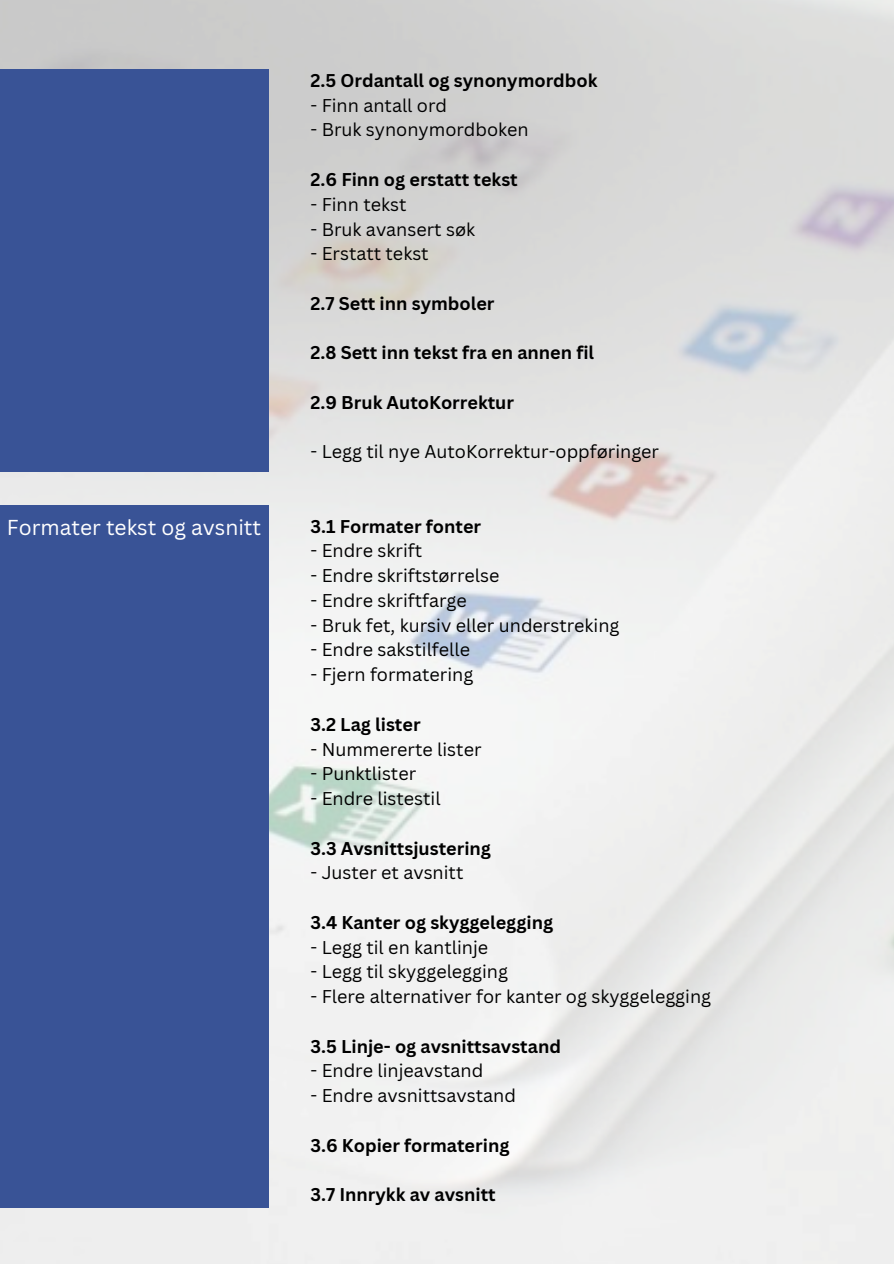
<style>
.page{position:relative;width:894px;height:1264px;background:#fff}
.page>*{position:absolute;margin:0;border:0;box-sizing:border-box;transform-origin:0 0}
.t1{font:21px "Canva Sans";color:#fff}
.t2{font:18px "Canva Sans";color:#000}
.t3{font:700 18px "Canva Sans";color:#000}
</style>
<div class="page">
<img style="left:0;top:0;width:893px;height:1263px">
<div style="left:0;top:70px;width:268px;height:401px;background:#395396"></div>
<div style="left:0;top:505px;width:268px;height:702px;background:#395396"></div>
<h2 class="t1" style="left:7px;top:512px;width:256px">Formater tekst og avsnitt</h2>
<h1 class="t3" style="left:310px;top:68px;width:288px">2.5 Ordantall og synonymordbok</h1>
<p class="t2" style="left:310px;top:92px;width:138px">- Finn antall ord</p>
<p class="t2" style="left:310px;top:117px;width:220px">- Bruk synonymordboken</p>
<p class="t3" style="left:310px;top:167px;width:209px">2.6 Finn og erstatt tekst</p>
<p class="t2" style="left:310px;top:191px;width:97px">- Finn tekst</p>
<p class="t2" style="left:310px;top:216px;width:166px">- Bruk avansert søk</p>
<p class="t2" style="left:310px;top:241px;width:120px">- Erstatt tekst</p>
<p class="t3" style="left:310px;top:290px;width:185px">2.7 Sett inn symboler</p>
<h2 class="t3" style="left:310px;top:340px;width:285px">2.8 Sett inn tekst fra en annen fil</h2>
<h2 class="t3" style="left:310px;top:389px;width:205px">2.9 Bruk AutoKorrektur</h2>
<h2 class="t2" style="left:310px;top:439px;width:350px">- Legg til nye AutoKorrektur-oppføringer</h2>
<p class="t3" style="left:310px;top:513px;width:172px">3.1 Formater fonter</p>
<p class="t2" style="left:310px;top:538px;width:113px">- Endre skrift</p>
<p class="t2" style="left:310px;top:563px;width:190px">- Endre skriftstørrelse</p>
<p class="t2" style="left:310px;top:587px;width:158px">- Endre skriftfarge</p>
<p class="t2" style="left:310px;top:612px;width:310px">- Bruk fet, kursiv eller understreking</p>
<p class="t2" style="left:310px;top:637px;width:161px">- Endre sakstilfelle</p>
<p class="t2" style="left:310px;top:662px;width:164px">- Fjern formatering</p>
<p class="t3" style="left:310px;top:711px;width:112px">3.2 Lag lister</p>
<p class="t2" style="left:310px;top:736px;width:172px">- Nummererte lister</p>
<p class="t2" style="left:310px;top:761px;width:107px">- Punktlister</p>
<p class="t2" style="left:310px;top:785px;width:132px">- Endre listestil</p>
<p class="t3" style="left:310px;top:835px;width:182px">3.3 Avsnittsjustering</p>
<p class="t2" style="left:310px;top:860px;width:154px">- Juster et avsnitt</p>
<p class="t3" style="left:310px;top:909px;width:244px">3.4 Kanter og skyggelegging</p>
<p class="t2" style="left:310px;top:934px;width:179px">- Legg til en kantlinje</p>
<p class="t2" style="left:310px;top:959px;width:199px">- Legg til skyggelegging</p>
<p class="t2" style="left:310px;top:983px;width:402px">- Flere alternativer for kanter og skyggelegging</p>
<p class="t3" style="left:310px;top:1033px;width:252px">3.5 Linje- og avsnittsavstand</p>
<p class="t2" style="left:310px;top:1058px;width:174px">- Endre linjeavstand</p>
<p class="t2" style="left:310px;top:1082px;width:207px">- Endre avsnittsavstand</p>
<p class="t3" style="left:310px;top:1132px;width:200px">3.6 Kopier formatering</p>
<h2 class="t3" style="left:310px;top:1181px;width:187px">3.7 Innrykk av avsnitt</h2>
</div>
